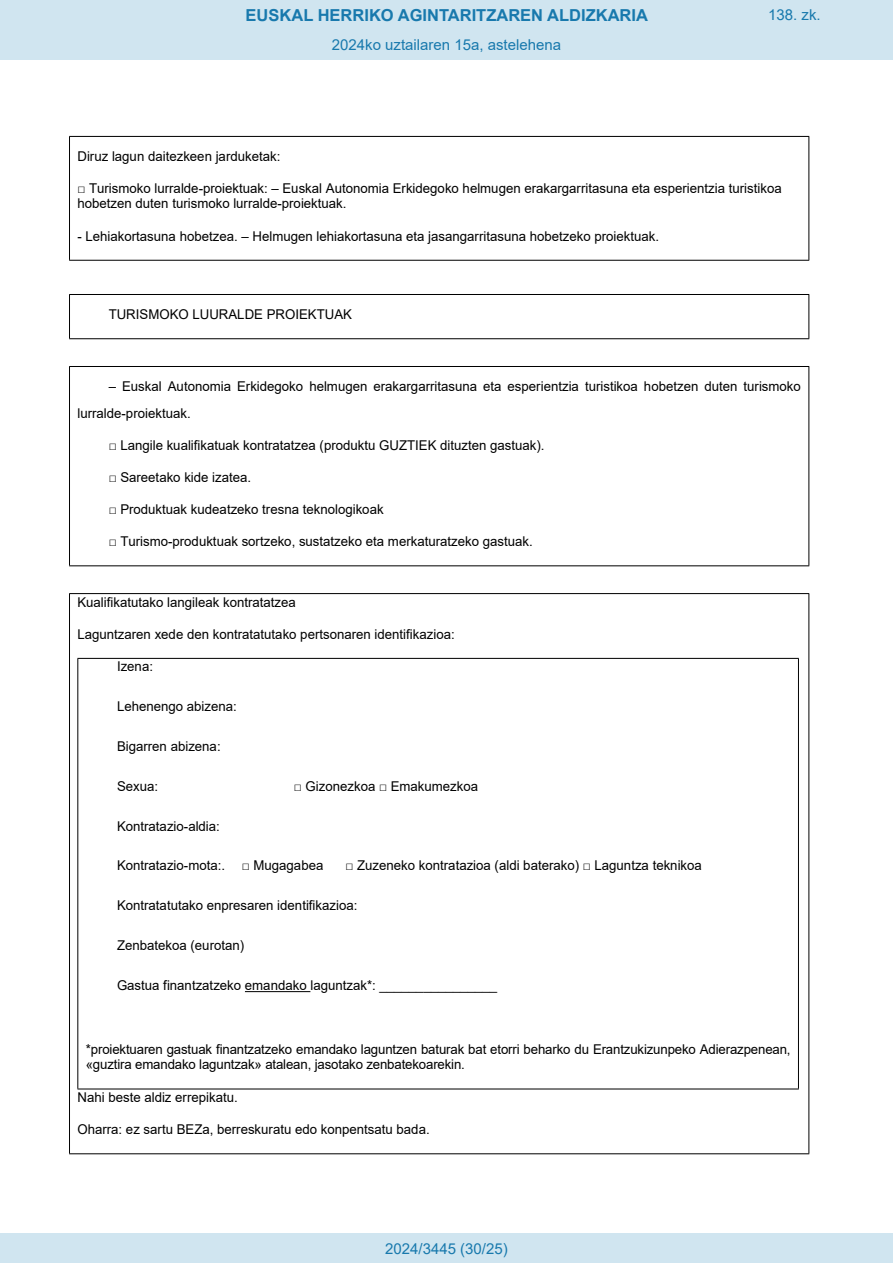
<style>
.page{position:relative;width:893px;height:1263px;background:#fff}
.page>*{position:absolute;margin:0;border:0;box-sizing:border-box;transform-origin:0 0}
.t1{font:700 16.5px "Arial";color:#1879ad}
.Paginacion_Centro{font:15px "Arial";color:#1879ad}
.t2{font:13.5px/15.5px "Arial";color:#000}
</style>
<div class="page">
<hr style="left:69px;top:137px;width:1px;height:123px;background:#000">
<hr style="left:808px;top:137px;width:1px;height:123px;background:#000">
<hr style="left:69px;top:136px;width:740px;height:1px;background:#000">
<hr style="left:69px;top:260px;width:740px;height:1px;background:#000">
<hr style="left:69px;top:295px;width:1px;height:43px;background:#000">
<hr style="left:808px;top:295px;width:1px;height:43px;background:#000">
<hr style="left:69px;top:294px;width:740px;height:1px;background:#000">
<hr style="left:69px;top:338px;width:740px;height:1px;background:#000">
<hr style="left:69px;top:367px;width:1px;height:198px;background:#000">
<hr style="left:808px;top:367px;width:1px;height:198px;background:#000">
<hr style="left:69px;top:366px;width:740px;height:1px;background:#000">
<hr style="left:69px;top:565px;width:740px;height:1px;background:#000">
<hr style="left:245px;top:991px;width:65px;height:1px;background:#000">
<hr style="left:77px;top:659px;width:1px;height:429px;background:#000">
<hr style="left:798px;top:659px;width:1px;height:429px;background:#000">
<hr style="left:77px;top:658px;width:722px;height:1px;background:#000">
<hr style="left:77px;top:1088px;width:722px;height:1px;background:#000">
<hr style="left:69px;top:594px;width:1px;height:559px;background:#000">
<hr style="left:808px;top:594px;width:1px;height:559px;background:#000">
<hr style="left:69px;top:593px;width:740px;height:1px;background:#000">
<hr style="left:69px;top:1153px;width:740px;height:1px;background:#000">
<div style="left:0;top:0;width:893px;height:60px;background:#d0e5f0"></div>
<div style="left:0;top:1233px;width:893px;height:30px;background:#d0e5f0"></div>
<p class="t1" style="left:246px;top:3px;width:404px">EUSKAL HERRIKO AGINTARITZAREN ALDIZKARIA</p>
<p class="Paginacion_Centro" style="left:768px;top:5px;width:54px">138. zk.</p>
<p class="Paginacion_Centro" style="left:332px;top:35px;width:231px">2024ko uztailaren 15a, astelehena</p>
<p class="t2" style="left:77px;top:148px;width:204px">Diruz lagun daitezkeen jarduketak:</p>
<p class="t2" style="left:77px;top:180px;width:706px">□ Turismoko lurralde-proiektuak: – Euskal Autonomia Erkidegoko helmugen erakargarritasuna eta esperientzia turistikoa hobetzen duten turismoko lurralde-proiektuak.</p>
<p class="t2" style="left:77px;top:228px;width:583px">- Lehiakortasuna hobetzea. – Helmugen lehiakortasuna eta jasangarritasuna hobetzeko proiektuak.</p>
<p class="t2" style="left:109px;top:306px;width:245px">TURISMOKO LUURALDE PROIEKTUAK</p>
<p class="t2" style="left:77px;top:373px;width:725px;line-height:27px;text-indent:31px">– Euskal Autonomia Erkidegoko helmugen erakargarritasuna eta esperientzia turistikoa hobetzen duten turismoko lurralde-proiektuak.</p>
<p class="t2" style="left:109px;top:437px;width:437px">□ Langile kualifikatuak kontratatzea (produktu GUZTIEK dituzten gastuak).</p>
<p class="t2" style="left:109px;top:469px;width:144px">□ Sareetako kide izatea.</p>
<p class="t2" style="left:109px;top:501px;width:276px">□ Produktuak kudeatzeko tresna teknologikoak</p>
<p class="t2" style="left:109px;top:533px;width:426px">□ Turismo-produktuak sortzeko, sustatzeko eta merkaturatzeko gastuak.</p>
<p class="t2" style="left:77px;top:594px;width:220px">Kualifikatutako langileak kontratatzea</p>
<p class="t2" style="left:77px;top:626px;width:379px">Laguntzaren xede den kontratatutako pertsonaren identifikazioa:</p>
<p class="t2" style="left:117px;top:659px;width:38px">Izena:</p>
<p class="t2" style="left:117px;top:699px;width:121px">Lehenengo abizena:</p>
<p class="t2" style="left:117px;top:738px;width:105px">Bigarren abizena:</p>
<p class="t2" style="left:117px;top:778px;width:43px">Sexua:</p>
<p class="t2" style="left:294px;top:778px;width:186px">□ Gizonezkoa □ Emakumezkoa</p>
<p class="t2" style="left:117px;top:818px;width:104px">Kontratazio-aldia:</p>
<p class="t2" style="left:117px;top:858px;width:208px">Kontratazio-mota:. □ Mugagabea</p>
<p class="t2" style="left:345px;top:858px;width:358px">□ Zuzeneko kontratazioa (aldi baterako) □ Laguntza teknikoa</p>
<p class="t2" style="left:117px;top:897px;width:242px">Kontratatutako enpresaren identifikazioa:</p>
<p class="t2" style="left:117px;top:937px;width:129px">Zenbatekoa (eurotan)</p>
<p class="t2" style="left:117px;top:977px;width:382px">Gastua finantzatzeko emandako laguntzak*: ________________</p>
<p class="t2" style="left:86px;top:1041px;width:706px">*proiektuaren gastuak finantzatzeko emandako laguntzen baturak bat etorri beharko du Erantzukizunpeko Adierazpenean, «guztira emandako laguntzak» atalean, jasotako zenbatekoarekin.</p>
<p class="t2" style="left:77px;top:1089px;width:162px">Nahi beste aldiz errepikatu.</p>
<p class="t2" style="left:77px;top:1121px;width:354px">Oharra: ez sartu BEZa, berreskuratu edo konpentsatu bada.</p>
<p class="Paginacion_Centro" style="left:385px;top:1238px;width:124px">2024/3445 (30/25)</p>
</div>
